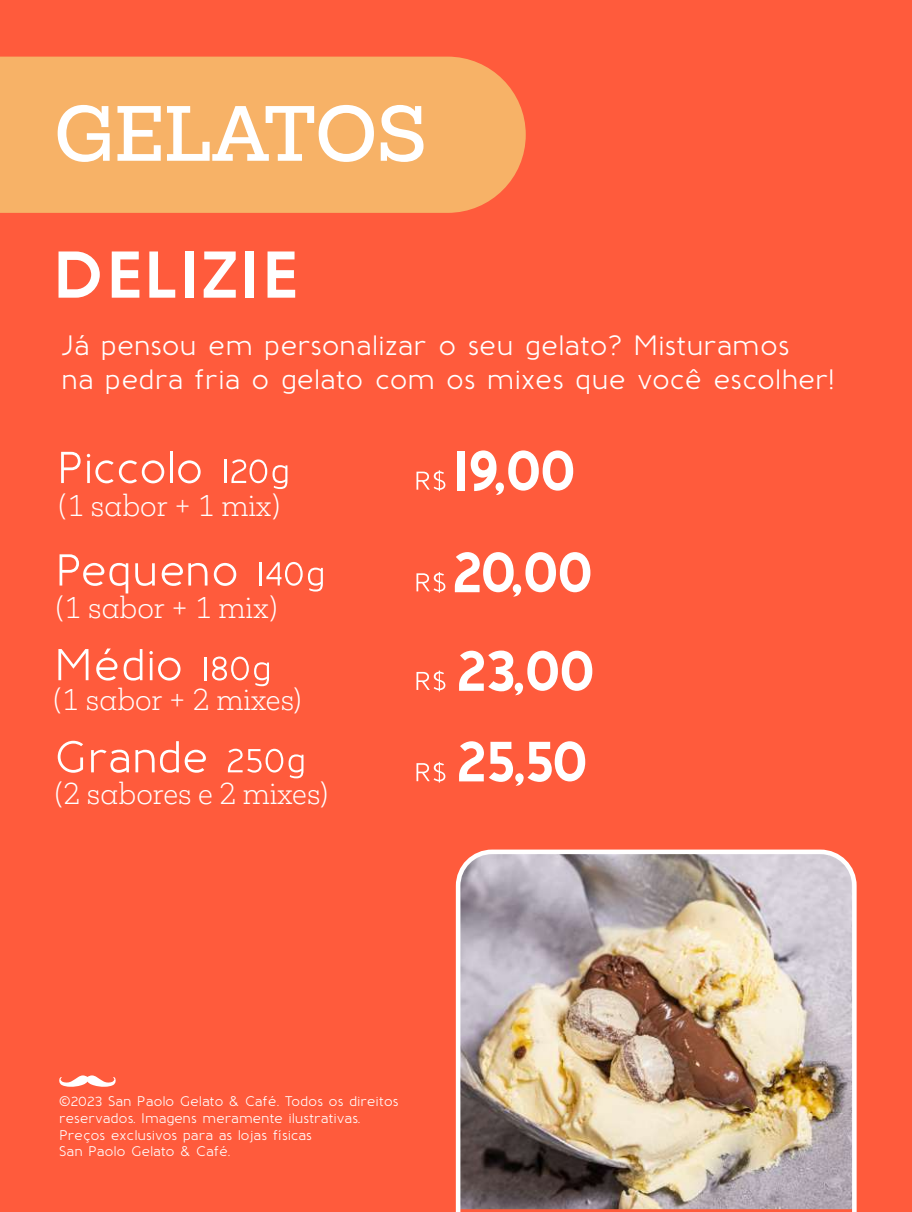
<style>
.page{position:relative;width:912px;height:1212px;background:#ff5b3c}
.page>*{position:absolute;margin:0;border:0;box-sizing:border-box;transform-origin:0 0}
.t1{font:500 72px "Mokoko";letter-spacing:-.01em;color:#fff}
.t2{font:700 66px "Baufra";color:#fff}
.t3{font:700 60px/100.2px "Baufra";letter-spacing:-.09em;color:#fff;scale:.96 1}
.t4{font:500 28px/33.6px "Baufra";letter-spacing:-.01em;color:#fff}
.t5{font:300 28px "Mokoko";color:#fff;scale:.96 1}
.t6{font:500 14px/16.8px "Baufra";letter-spacing:-.01em;color:#fff}
</style>
<div class="page">
<img style="left:455px;top:849px;width:402px;height:363px">
<div style="left:0;top:57px;width:525px;height:156px;background:#f7b267"></div>
<svg style="left:59px;top:1075px;width:57px;height:12px"></svg>
<svg style="left:61px;top:452px;width:20px;height:31px"></svg>
<svg style="left:87px;top:454px;width:77px;height:29px"></svg>
<hr style="left:170px;top:452px;width:3px;height:31px;background:#fff">
<svg style="left:178px;top:460px;width:23px;height:23px"></svg>
<hr style="left:224px;top:460px;width:2px;height:23px;background:#fff">
<svg style="left:231px;top:459px;width:56px;height:30px"></svg>
<svg style="left:60px;top:554px;width:68px;height:39px"></svg>
<svg style="left:135px;top:563px;width:20px;height:23px"></svg>
<svg style="left:162px;top:563px;width:45px;height:23px"></svg>
<svg style="left:214px;top:563px;width:22px;height:23px"></svg>
<hr style="left:260px;top:562px;width:2px;height:24px;background:#fff">
<svg style="left:266px;top:562px;width:57px;height:30px"></svg>
<svg style="left:58px;top:649px;width:30px;height:31px"></svg>
<svg style="left:96px;top:649px;width:46px;height:32px"></svg>
<svg style="left:149px;top:651px;width:31px;height:30px"></svg>
<hr style="left:204px;top:657px;width:2px;height:23px;background:#fff">
<svg style="left:212px;top:657px;width:57px;height:29px"></svg>
<svg style="left:58px;top:741px;width:25px;height:32px"></svg>
<svg style="left:91px;top:750px;width:38px;height:23px"></svg>
<svg style="left:135px;top:741px;width:44px;height:32px"></svg>
<svg style="left:185px;top:750px;width:21px;height:23px"></svg>
<svg style="left:228px;top:749px;width:75px;height:29px"></svg>
<svg style="left:416px;top:470px;width:29px;height:21px"></svg>
<svg style="left:416px;top:572px;width:29px;height:21px"></svg>
<svg style="left:416px;top:671px;width:29px;height:20px"></svg>
<svg style="left:416px;top:762px;width:29px;height:21px"></svg>
<h1 class="t1" style="left:54px;top:85px;width:374px">GELATOS</h1>
<h2 class="t2" style="left:52px;top:227px;width:248px">DELIZIE</h2>
<h3 class="t4" style="left:61px;top:328px;width:774px">Já pensou em personalizar o seu gelato? Misturamos<br>na pedra fria o gelato com os mixes que você escolher!</h3>
<h3 class="t5" style="left:58px;top:487px;width:233px">(1 sabor + 1 mix)</h3>
<h3 class="t5" style="left:55px;top:588px;width:233px">(1 sabor + 1 mix)</h3>
<h3 class="t5" style="left:53px;top:681px;width:260px">(1 sabor + 2 mixes)</h3>
<h3 class="t5" style="left:54px;top:775px;width:287px">(2 sabores e 2 mixes)</h3>
<h3 class="t3" style="left:451px;top:417px;width:153px">19,00<br>20,00<br>23,00</h3>
<h3 class="t3" style="left:455px;top:707px;width:142px">25,50</h3>
<p class="t6" style="left:59px;top:1092px;width:341px">©2023 San Paolo Gelato &amp; Café. Todos os direitos reservados. Imagens meramente ilustrativas.<br>Preços exclusivos para as lojas físicas<br>San Paolo Gelato &amp; Café.</p>
</div>
